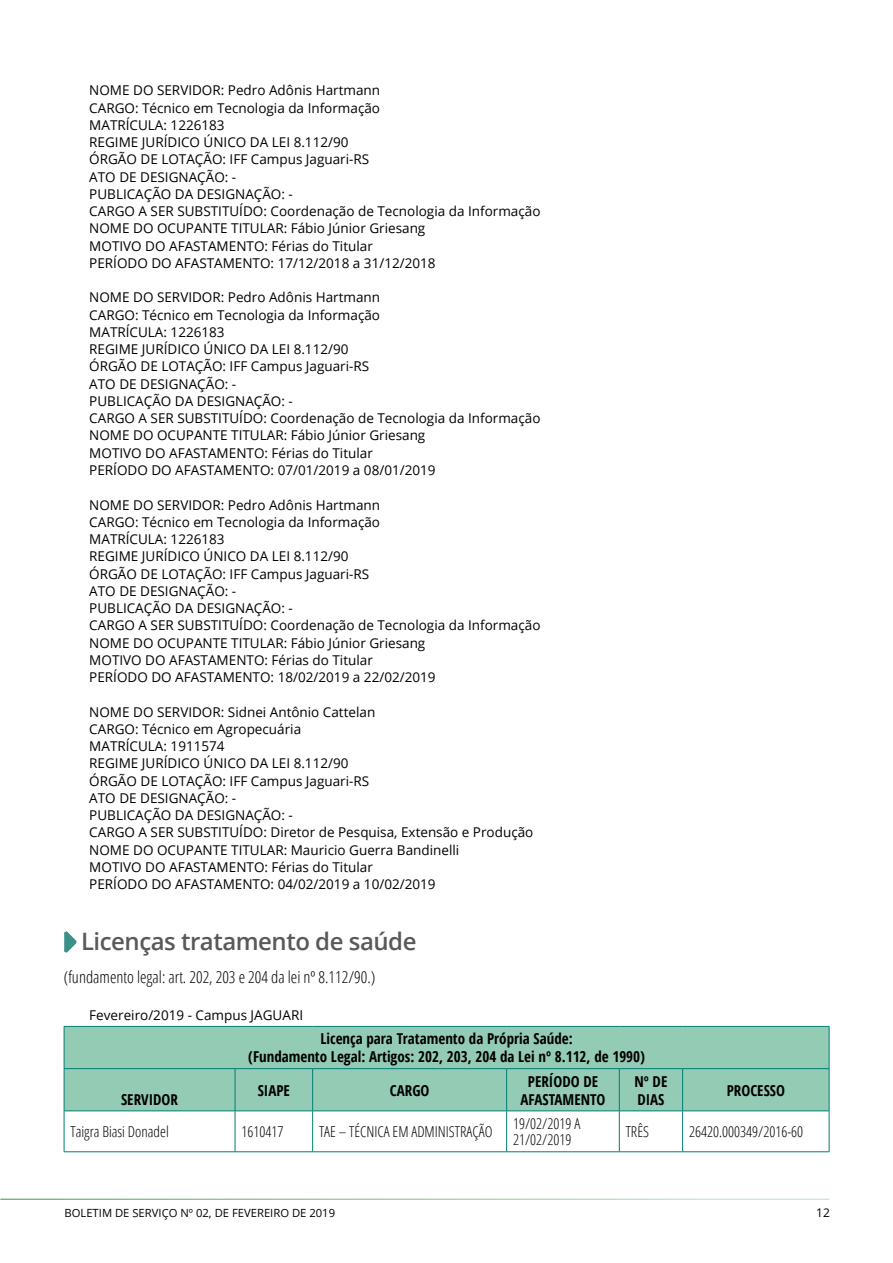
<style>
.page{position:relative;width:893px;height:1263px;background:#fff}
.page>*{position:absolute;margin:0;border:0;box-sizing:border-box;transform-origin:0 0}
.t1{font:600 24px "Open Sans";letter-spacing:-.02em;color:#58595b}
.t2{font:300 condensed 16.5px "Open Sans";color:#000}
.t3{font:700 condensed 15px/18px "Open Sans";color:#000;text-align:center}
.t4{font:300 condensed 15px/16.5px "Open Sans";color:#000}
.t5{font:13.5px/17.2px "Open Sans";color:#000}
.t6{font:12px "Open Sans";color:#000}
.t7{font:11.25px "Open Sans";color:#000}
.s1{font-family:"Arial";font-weight:700;font-size:27.3px;color:#3b9088}
</style>
<div class="page">
<svg style="left:64px;top:931px;width:13px;height:22px"></svg>
<div style="left:65px;top:1027px;width:764px;height:83px;background:#93cbb5"></div>
<hr style="left:64px;top:1068px;width:171px;height:1px;background:#007d73">
<hr style="left:235px;top:1068px;width:78px;height:1px;background:#007d73">
<hr style="left:235px;top:1069px;width:1px;height:41px;background:#007d73">
<hr style="left:313px;top:1068px;width:194px;height:1px;background:#007d73">
<hr style="left:312px;top:1069px;width:1px;height:41px;background:#007d73">
<hr style="left:507px;top:1068px;width:112px;height:1px;background:#007d73">
<hr style="left:506px;top:1069px;width:1px;height:41px;background:#007d73">
<hr style="left:619px;top:1068px;width:64px;height:1px;background:#007d73">
<hr style="left:619px;top:1069px;width:1px;height:41px;background:#007d73">
<hr style="left:683px;top:1068px;width:146px;height:1px;background:#007d73">
<hr style="left:682px;top:1069px;width:1px;height:41px;background:#007d73">
<hr style="left:235px;top:1111px;width:1px;height:40px;background:#007d73">
<hr style="left:312px;top:1111px;width:1px;height:40px;background:#007d73">
<hr style="left:506px;top:1111px;width:1px;height:40px;background:#007d73">
<hr style="left:619px;top:1111px;width:1px;height:40px;background:#007d73">
<hr style="left:682px;top:1111px;width:1px;height:40px;background:#007d73">
<hr style="left:829px;top:1111px;width:1px;height:40px;background:#007d73">
<hr style="left:64px;top:1111px;width:1px;height:40px;background:#007d73">
<hr style="left:64px;top:1151px;width:171px;height:1px;background:#007d73">
<hr style="left:235px;top:1151px;width:78px;height:1px;background:#007d73">
<hr style="left:313px;top:1151px;width:194px;height:1px;background:#007d73">
<hr style="left:507px;top:1151px;width:112px;height:1px;background:#007d73">
<hr style="left:619px;top:1151px;width:64px;height:1px;background:#007d73">
<hr style="left:683px;top:1151px;width:146px;height:1px;background:#007d73">
<hr style="left:64px;top:1026px;width:171px;height:1px;background:#007d73">
<hr style="left:64px;top:1027px;width:1px;height:41px;background:#007d73">
<hr style="left:235px;top:1026px;width:78px;height:1px;background:#007d73">
<hr style="left:313px;top:1026px;width:194px;height:1px;background:#007d73">
<hr style="left:507px;top:1026px;width:112px;height:1px;background:#007d73">
<hr style="left:619px;top:1026px;width:64px;height:1px;background:#007d73">
<hr style="left:683px;top:1026px;width:146px;height:1px;background:#007d73">
<hr style="left:829px;top:1027px;width:1px;height:41px;background:#007d73">
<hr style="left:64px;top:1069px;width:1px;height:41px;background:#007d73">
<hr style="left:829px;top:1069px;width:1px;height:41px;background:#007d73">
<hr style="left:64px;top:1110px;width:171px;height:1px;background:#007d73">
<hr style="left:235px;top:1110px;width:78px;height:1px;background:#007d73">
<hr style="left:313px;top:1110px;width:194px;height:1px;background:#007d73">
<hr style="left:507px;top:1110px;width:112px;height:1px;background:#007d73">
<hr style="left:619px;top:1110px;width:64px;height:1px;background:#007d73">
<hr style="left:683px;top:1110px;width:146px;height:1px;background:#007d73">
<p class="t5" style="left:89px;top:81px;width:292px">NOME DO SERVIDOR: Pedro Adônis Hartmann<br>CARGO: Técnico em Tecnologia da I nformação<br>MATRÍCULA: 1226183<br>REGIME JURÍDICO ÚNICO DA LEI 8.112/90<br>ÓRGÃO DE LOT</p>
<p class="t5" style="left:186px;top:151px;width:175px">AÇÃO: IFF Campus Jaguari-RS</p>
<p class="t5" style="left:89px;top:168px;width:149px;text-indent:79px">GNAÇÃO: -<br>PUBLI CAÇÃO DA DESI</p>
<p class="t5" style="left:89px;top:168px;width:59px">ATODEDESI</p>
<p class="t5" style="left:89px;top:185px;width:453px;text-indent:136px">GNAÇÃO: -<br>CARGO A SER SUBSTITUÍDO: Coordenação de Tecnologia da Informação<br>NOME</p>
<p class="t5" style="left:133px;top:220px;width:79px">DO OCUPANTE</p>
<p class="t5" style="left:231px;top:220px;width:196px">TITULAR: Fábio Júnior Griesang</p>
<p class="t5" style="left:89px;top:237px;width:10px">MOTIVO</p>
<p class="t5" style="left:145px;top:237px;width:82px">DO AFASTAMENTO</p>
<p class="t5" style="left:89px;top:237px;width:348px;text-indent:175px">: Férias do Titular<br>PERÍODO DO AFASTAMENTO: 17/12/2018 a 31/12/2018</p>
<p class="t5" style="left:89px;top:289px;width:292px">NOME DO SERVIDOR: Pedro Adônis Hartmann<br>CARGO: Técnico em Tecnologia da I nformação<br>MATRÍCULA: 1226183<br>REGIME JURÍDICO ÚNICO DA LEI 8.112/90<br>ÓRGÃO DE LOT</p>
<p class="t5" style="left:186px;top:358px;width:175px">AÇÃO: IFF Campus Jaguari-RS</p>
<p class="t5" style="left:89px;top:375px;width:149px;text-indent:79px">GNAÇÃO: -<br>PUBLI CAÇÃO DA DESI</p>
<p class="t5" style="left:89px;top:375px;width:59px">ATODEDESI</p>
<p class="t5" style="left:89px;top:392px;width:453px;text-indent:136px">GNAÇÃO: -<br>CARGO A SER SUBSTITUÍDO: Coordenação de Tecnologia da Informação<br>NOME</p>
<p class="t5" style="left:133px;top:427px;width:79px">DO OCUPANTE</p>
<p class="t5" style="left:231px;top:427px;width:196px">TITULAR: Fábio Júnior Griesang</p>
<p class="t5" style="left:89px;top:444px;width:10px">MOTIVO</p>
<p class="t5" style="left:145px;top:444px;width:82px">DO AFASTAMENTO</p>
<p class="t5" style="left:89px;top:444px;width:348px;text-indent:175px">: Férias do Titular<br>PERÍODO DO AFASTAMENTO: 07/01/2019 a 08/01/2019</p>
<p class="t5" style="left:89px;top:496px;width:292px">NOME DO SERVIDOR: Pedro Adônis Hartmann<br>CARGO: Técnico em Tecnologia da I nformação<br>MATRÍCULA: 1226183<br>REGIME JURÍDICO ÚNICO DA LEI 8.112/90<br>ÓRGÃO DE LOT</p>
<p class="t5" style="left:186px;top:565px;width:175px">AÇÃO: IFF Campus Jaguari-RS</p>
<p class="t5" style="left:89px;top:582px;width:149px;text-indent:79px">GNAÇÃO: -<br>PUBLI CAÇÃO DA DESI</p>
<p class="t5" style="left:89px;top:582px;width:59px">ATODEDESI</p>
<p class="t5" style="left:89px;top:599px;width:453px;text-indent:136px">GNAÇÃO: -<br>CARGO A SER SUBSTITUÍDO: Coordenação de Tecnologia da Informação<br>NOME</p>
<p class="t5" style="left:133px;top:634px;width:79px">DO OCUPANTE</p>
<p class="t5" style="left:231px;top:634px;width:196px">TITULAR: Fábio Júnior Griesang</p>
<p class="t5" style="left:89px;top:651px;width:10px">MOTIVO</p>
<p class="t5" style="left:145px;top:651px;width:82px">DO AFASTAMENTO</p>
<p class="t5" style="left:89px;top:651px;width:348px;text-indent:175px">: Férias do Titular<br>PERÍODO DO AFASTAMENTO: 18/02/2019 a 22/02/2019</p>
<p class="t5" style="left:89px;top:703px;width:287px">NOME DO SERVIDOR: Sidnei Antônio Cattelan<br>CARGO: Técnico em Agropecuária<br>MATRÍCULA: 1911574<br>REGIME JURÍDICO ÚNICO DA LEI 8.112/90<br>ÓRGÃO DE LOT</p>
<p class="t5" style="left:186px;top:772px;width:175px">AÇÃO: IFF Campus Jaguari-RS</p>
<p class="t5" style="left:89px;top:789px;width:149px;text-indent:79px">GNAÇÃO: -<br>PUBLI CAÇÃO DA DESI</p>
<p class="t5" style="left:89px;top:789px;width:59px">ATODEDESI</p>
<p class="t5" style="left:89px;top:806px;width:446px;text-indent:136px">GNAÇÃO: -<br>CARGO A SER SUBSTITUÍDO: Diretor de Pesquisa, Extensão e Produção<br>NOME</p>
<p class="t5" style="left:133px;top:841px;width:79px">DO OCUPANTE</p>
<p class="t5" style="left:231px;top:841px;width:230px">TITULAR: Mauricio Guerra Bandinelli</p>
<p class="t5" style="left:89px;top:858px;width:10px">MOTIVO</p>
<p class="t5" style="left:145px;top:858px;width:82px">DO AFASTAMENTO</p>
<p class="t5" style="left:89px;top:858px;width:348px;text-indent:175px">: Férias do Titular<br>PERÍODO DO AFASTAMENTO: 04/02/2019 a 10/02/2019</p>
<h1 class="t1" style="left:64px;top:925px;width:354px"><span class="s1">►</span> Licenças tratamento de saúde</h1>
<p class="t2" style="left:64px;top:966px;width:313px">(fundamento legal: art. 202, 203 e 204 da lei nº 8.112/90.)</p>
<p class="t5" style="left:89px;top:1006px;width:208px">Fevereiro/2019 - Campus JAGUARI</p>
<p class="t3" style="left:248px;top:1029px;width:398px">Licença para Tratamento da Própria Saúde:<br>(Fundamento Legal: Artigos: 202, 203, 204 da Lei nº 8.112, de 1990)</p>
<p class="t3" style="left:121px;top:1090px;width:58px">SERVIDOR</p>
<p class="t3" style="left:520px;top:1072px;width:86px">PERÍODO DE<br>AFASTAMENTO</p>
<p class="t3" style="left:634px;top:1072px;width:34px;text-align:left">Nº DE<br>DIAS</p>
<p class="t3" style="left:727px;top:1081px;width:60px">PROCESSO</p>
<p class="t3" style="left:258px;top:1081px;width:34px">SIAPE</p>
<p class="t3" style="left:390px;top:1081px;width:41px">CARGO</p>
<p class="t4" style="left:71px;top:1123px;width:100px">Taigra Biasi Donadel</p>
<p class="t4" style="left:241px;top:1123px;width:43px">1610417</p>
<p class="t4" style="left:319px;top:1123px;width:175px">TAE – TÉCNICA EM ADMINISTRAÇÃO</p>
<p class="t4" style="left:513px;top:1115px;width:69px">19/02/2019 A<br>21/02/2019</p>
<p class="t4" style="left:626px;top:1123px;width:25px">TRÊS</p>
<p class="t4" style="left:689px;top:1123px;width:116px">26420.000349/2016-60</p>
<p class="t7" style="left:64px;top:1205px;width:272px">BOLETIM DE SERVIÇO Nº 02, DE FEVEREIRO DE 2019</p>
<p class="t6" style="left:816px;top:1204px;width:15px">12</p>
</div>
